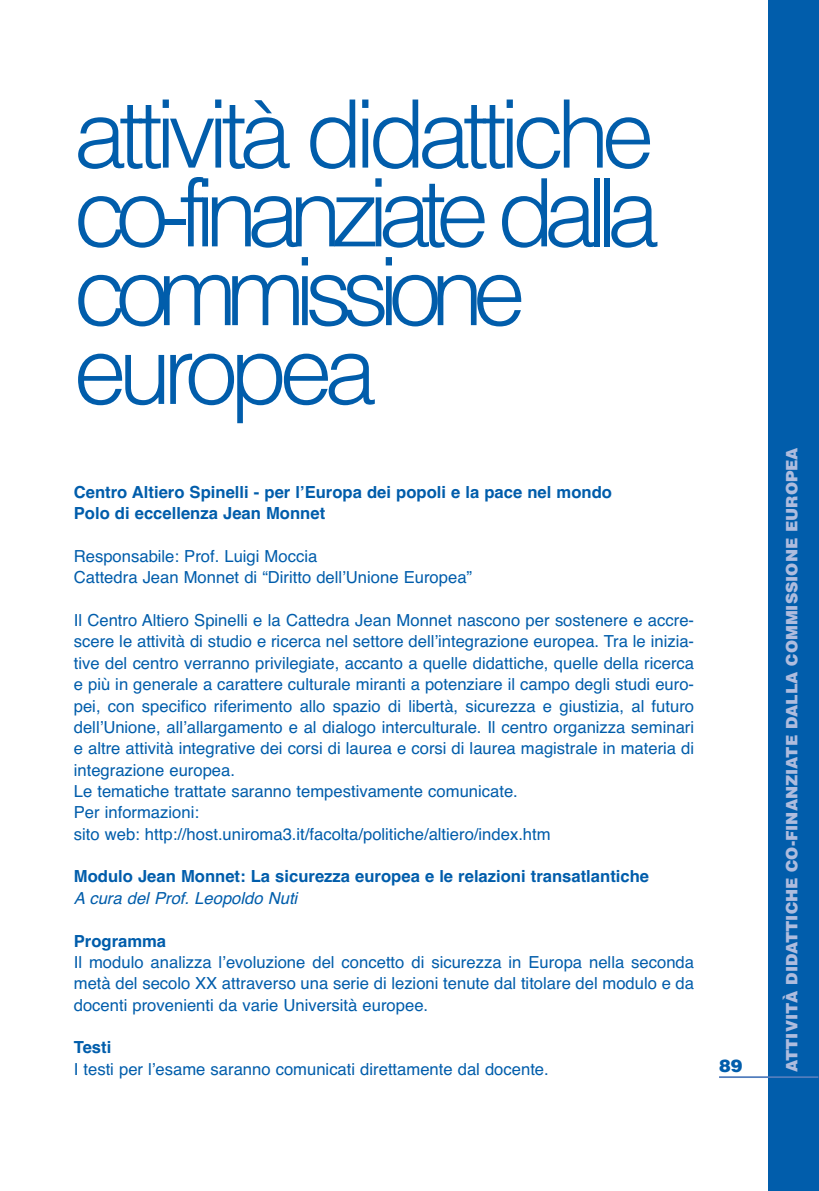
<style>
.page{position:relative;width:819px;height:1191px;background:#fff}
.page>*{position:absolute;margin:0;border:0;box-sizing:border-box;transform-origin:0 0}
.t1{font:300 94.5px/78.8px "Helvetica";letter-spacing:-.11em;color:#015dab}
.t2{font:900 17.5px "Helvetica";color:#015dab}
.t3{font:16.62px/21.3px "Helvetica";color:#015dab}
.t4{font:700 16.62px/21.3px "Helvetica";color:#015dab}
.t5{font:italic 16.62px "Helvetica";color:#015dab}
.t6{font:900 15.75px "Helvetica";color:#aebcde}
</style>
<div class="page">
<div style="left:768px;top:0;width:51px;height:1191px;background:#015dab"></div>
<hr style="left:719px;top:1076px;width:99px;height:2px;background:#517dbd">
<h1 class="t1" style="left:74px;top:104px;width:587px">attività didattiche co-finanziate dalla commissione europea</h1>
<p class="t4" style="left:74px;top:483px;width:539px">Centro Altiero Spinelli - per l’Europa dei popoli e la pace nel mondo<br>Polo di eccellenza Jean Monnet</p>
<p class="t3" style="left:74px;top:547px;width:400px">Responsabile: Prof. Luigi Moccia<br>Cattedra Jean Monnet di “Diritto dell’Unione Europea”</p>
<p class="t3" style="left:74px;top:611px;width:621px">Il Centro Altiero Spinelli e la Cattedra Jean Monnet nascono per sostenere e accre&shy;scere le attività di studio e ricerca nel settore dell’integrazione europea. Tra le inizia&shy;tive del centro verranno privilegiate, accanto a quelle didattiche, quelle della ricerca e più in generale a carattere culturale miranti a potenziare il campo degli studi euro&shy;pei, con specifico riferimento allo spazio di libertà, sicurezza e giustizia, al futuro dell’Unione, all’allargamento e al dialogo interculturale. Il centro organizza seminari e altre attività integrative dei corsi di laurea e corsi di laurea magistrale in materia di integrazione europea.<br>Le tematiche trattate saranno tempestivamente comunicate.<br>Per informazioni:<br>sito web: http://host.uniroma3.it/facolta/politiche/altiero/index.htm</p>
<p class="t4" style="left:74px;top:867px;width:576px">Modulo Jean Monnet: La sicurezza europea e le relazioni transatlantiche</p>
<p class="t5" style="left:74px;top:892px;width:228px">A cura del Prof. Leopoldo Nuti</p>
<p class="t4" style="left:74px;top:931px;width:94px">Programma</p>
<p class="t3" style="left:74px;top:953px;width:621px;text-align:justify">Il modulo analizza l’evoluzione del concetto di sicurezza in Europa nella seconda metà del secolo XX attraverso una serie di lezioni tenute dal titolare del modulo e da docenti provenienti da varie Università europee.</p>
<p class="t4" style="left:74px;top:1038px;width:39px">Testi</p>
<p class="t3" style="left:74px;top:1059px;width:476px">I testi per l’esame saranno comunicati direttamente dal docente.</p>
<p class="t2" style="left:719px;top:1059px;width:25px">89</p>
<p class="t6" style="left:786px;top:1072px;width:626px;rotate:-90deg">ATTIVITÀ DIDATTICHE CO-FINANZIATE DALLA COMMISSIONE EUROPEA</p>
</div>
